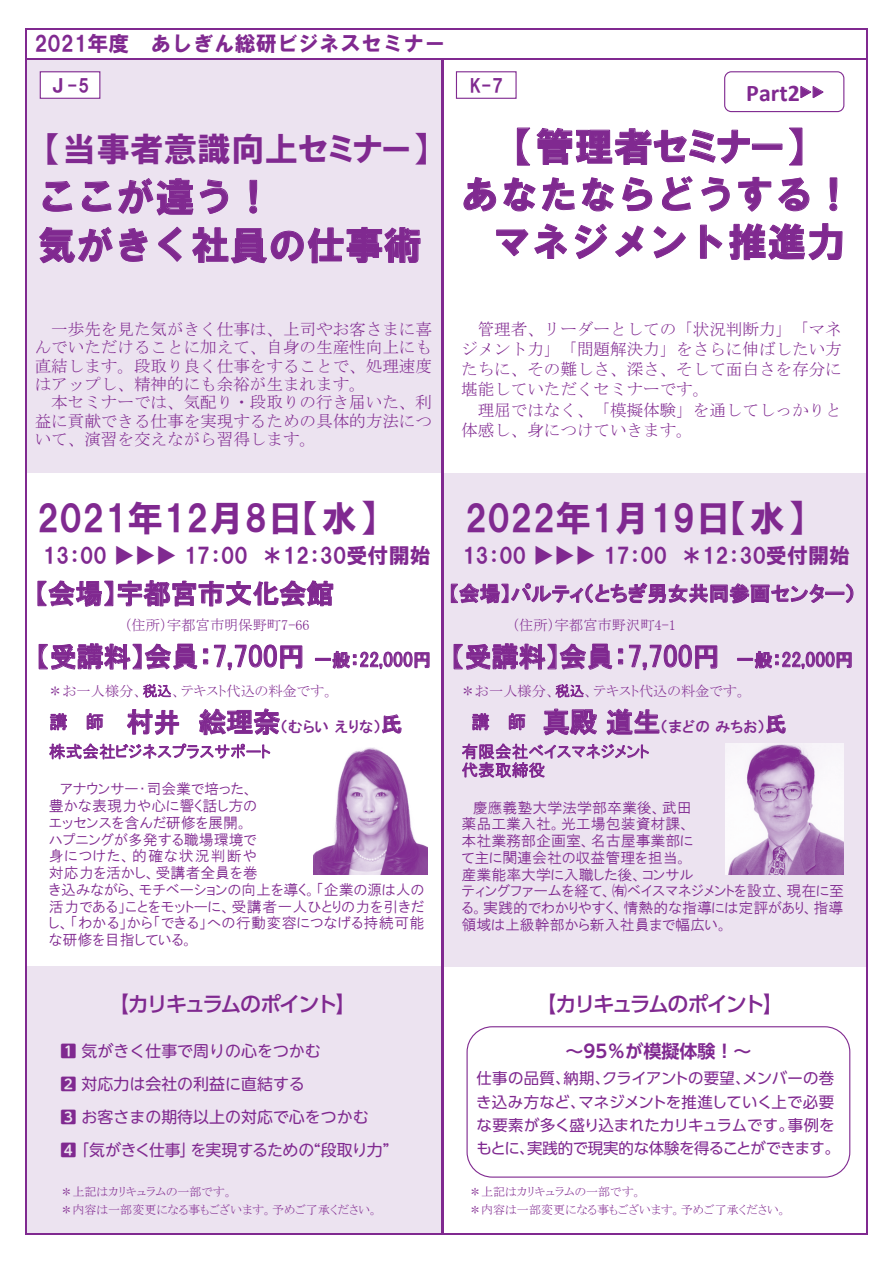
<style>
.page{position:relative;width:893px;height:1263px;background:#fff}
.page>*{position:absolute;margin:0;border:0;box-sizing:border-box;transform-origin:0 0}
.t1{font:39.15px/47.5px "HG Soei Kakugothic UB";letter-spacing:.005em;color:#802990;text-align:right}
.t2{font:39px "HGP Soei Kakugothic UB";letter-spacing:.005em;color:#802990}
.t3{font:39px "HG Soei Kakugothic UB";letter-spacing:.005em;color:#802990}
.t4{font:38.25px "HG Soei Kakugothic UB";letter-spacing:.005em;color:#802990}
.t5{font:36px "HGP Soei Kakugothic UB";color:#802990}
.t6{font:33.45px "HGP Soei Kakugothic UB";letter-spacing:.005em;color:#802990}
.t7{font:27px "HGP Gothic E";letter-spacing:.005em;color:#802990}
.t8{font:700 24px "Calibri";color:#802990}
.t9{font:21px "HGP Soei Kakugothic UB";color:#802990}
.t10{font:500 21px "UD Shin Go Pr 6 N";letter-spacing:-.095em;color:#802990}
.t11{font:21px "HGS Soei Kakugothic UB";color:#802990}
.t12{font:20.4px "HGP Gothic E";letter-spacing:.01em;color:#802990}
.t13{font:700 18px "UD Shin Go Pr 6 N De";color:#802990}
.t14{font:18px "HGS Soei Kakugothic UB";color:#802990}
.t15{font:16.5px/18.3px "MS Mincho";color:#802990}
.t16{font:16.5px/18.3px "HGP Gothic M";letter-spacing:.01em;color:#802990}
.t17{font:15.9px/33px "UD Shin M Go Pr 6 N";color:#802990}
.t18{font:15.45px/23.4px "UD Shin Go Pr 6 N";letter-spacing:-.02em;color:#802990}
.t19{font:15px/16.8px "HGP Gothic M";color:#802990;text-align:center}
.t20{font:15px "HGP Gothic E";letter-spacing:.015em;color:#802990}
.t21{font:14.25px "MS P Mincho";color:#802990}
.t22{font:12px/18.1px "MS P Mincho";color:#802990}
.s1{font-family:"MS P Gothic";font-weight:400}
.s2{font-size:18px}
.s3{font-size:27px}
.s4{font-size:21px}
.s5{font-family:"UD Shin M Go Pr 6 N De";font-weight:700}
</style>
<div class="page">
<div style="left:27px;top:59px;width:414px;height:414px;background:#ece3f0"></div>
<div style="left:27px;top:966px;width:414px;height:269px;background:#ece3f0"></div>
<div style="left:441px;top:473px;width:427px;height:493px;background:#ece3f0"></div>
<svg style="left:556px;top:684px;width:28px;height:13px"></svg>
<svg style="left:143px;top:684px;width:29px;height:13px"></svg>
<svg style="left:50px;top:713px;width:17px;height:17px"></svg>
<svg style="left:87px;top:713px;width:16px;height:17px"></svg>
<svg style="left:127px;top:709px;width:52px;height:25px"></svg>
<svg style="left:199px;top:709px;width:81px;height:26px"></svg>
<svg style="left:382px;top:714px;width:20px;height:19px"></svg>
<svg style="left:49px;top:743px;width:221px;height:16px"></svg>
<svg style="left:462px;top:743px;width:187px;height:35px"></svg>
<svg style="left:39px;top:643px;width:158px;height:26px"></svg>
<svg style="left:204px;top:649px;width:4px;height:4px"></svg>
<svg style="left:204px;top:660px;width:4px;height:4px"></svg>
<svg style="left:214px;top:645px;width:88px;height:25px"></svg>
<div style="left:315px;top:658px;width:16px;height:3px;border:1px solid #802990"></div>
<svg style="left:332px;top:651px;width:97px;height:18px"></svg>
<svg style="left:454px;top:643px;width:158px;height:26px"></svg>
<svg style="left:618px;top:649px;width:5px;height:4px"></svg>
<svg style="left:618px;top:660px;width:5px;height:4px"></svg>
<svg style="left:629px;top:645px;width:88px;height:25px"></svg>
<div style="left:737px;top:658px;width:16px;height:3px;border:1px solid #802990"></div>
<svg style="left:755px;top:651px;width:97px;height:18px"></svg>
<svg style="left:38px;top:580px;width:295px;height:27px"></svg>
<svg style="left:451px;top:583px;width:373px;height:21px"></svg>
<div style="left:825px;top:592px;width:19px;height:3px;border:1px solid #802990"></div>
<svg style="left:846px;top:583px;width:7px;height:20px"></svg>
<svg style="left:472px;top:713px;width:17px;height:17px"></svg>
<svg style="left:509px;top:713px;width:16px;height:17px"></svg>
<svg style="left:544px;top:709px;width:53px;height:26px"></svg>
<svg style="left:607px;top:709px;width:52px;height:26px"></svg>
<svg style="left:766px;top:714px;width:20px;height:19px"></svg>
<hr style="left:27px;top:59px;width:414px;height:1px;background:#802990">
<hr style="left:27px;top:1233px;width:414px;height:2px;background:#802990">
<hr style="left:25px;top:28px;width:2px;height:1207px;background:#802990">
<hr style="left:866px;top:30px;width:2px;height:1205px;background:#802990">
<hr style="left:441px;top:59px;width:3px;height:1176px;background:#802990">
<hr style="left:25px;top:28px;width:843px;height:2px;background:#802990">
<hr style="left:436px;top:59px;width:432px;height:1px;background:#802990">
<hr style="left:436px;top:1233px;width:432px;height:2px;background:#802990">
<svg style="left:42px;top:181px;width:30px;height:31px"></svg>
<svg style="left:82px;top:181px;width:29px;height:31px"></svg>
<svg style="left:118px;top:178px;width:75px;height:37px"></svg>
<svg style="left:200px;top:180px;width:28px;height:34px"></svg>
<svg style="left:250px;top:180px;width:7px;height:33px"></svg>
<svg style="left:39px;top:227px;width:73px;height:36px"></svg>
<svg style="left:119px;top:228px;width:28px;height:34px"></svg>
<svg style="left:158px;top:227px;width:24px;height:35px"></svg>
<svg style="left:193px;top:227px;width:227px;height:36px"></svg>
<div style="left:40px;top:72px;width:60px;height:26px;background:#fff"></div>
<div style="left:40px;top:71px;width:60px;height:28px;border:1px solid #802990"></div>
<div style="left:456px;top:71px;width:61px;height:28px;border:1px solid #802990"></div>
<svg style="left:517px;top:128px;width:13px;height:37px"></svg>
<svg style="left:537px;top:128px;width:213px;height:37px"></svg>
<svg style="left:789px;top:128px;width:13px;height:37px"></svg>
<svg style="left:464px;top:177px;width:32px;height:34px"></svg>
<svg style="left:503px;top:178px;width:32px;height:33px"></svg>
<svg style="left:542px;top:178px;width:32px;height:33px"></svg>
<svg style="left:582px;top:178px;width:32px;height:33px"></svg>
<svg style="left:623px;top:177px;width:29px;height:34px"></svg>
<svg style="left:662px;top:176px;width:30px;height:35px"></svg>
<svg style="left:702px;top:177px;width:27px;height:34px"></svg>
<svg style="left:739px;top:177px;width:32px;height:34px"></svg>
<svg style="left:779px;top:178px;width:30px;height:33px"></svg>
<svg style="left:830px;top:178px;width:7px;height:33px"></svg>
<svg style="left:497px;top:229px;width:31px;height:27px"></svg>
<svg style="left:535px;top:224px;width:32px;height:35px"></svg>
<svg style="left:575px;top:224px;width:32px;height:35px"></svg>
<svg style="left:615px;top:226px;width:28px;height:31px"></svg>
<svg style="left:654px;top:226px;width:32px;height:32px"></svg>
<svg style="left:700px;top:225px;width:22px;height:33px"></svg>
<svg style="left:729px;top:223px;width:113px;height:37px"></svg>
<img style="left:313px;top:747px;width:115px;height:128px">
<img style="left:726px;top:744px;width:118px;height:131px">
<div style="left:724px;top:71px;width:120px;height:41px;border:1px solid #802990;border-radius:7px"></div>
<svg style="left:801px;top:86px;width:22px;height:12px"></svg>
<div style="left:466px;top:1026px;width:384px;height:152px;border:1px solid #802990;border-radius:25px"></div>
<h3 class="t11" style="left:34px;top:33px;width:413px">2021年度　あしぎん総研ビジネスセミナー</h3>
<p class="t14" style="left:49px;top:76px;width:42px">Ｊ-5</p>
<p class="t14" style="left:470px;top:76px;width:35px">K-7</p>
<h3 class="t8" style="left:746px;top:76px;width:79px">Part2<span class="s1">▶▶</span></h3>
<h3 class="t6" style="left:46px;top:132px;width:383px">【当事者意識向上セミナー】</h3>
<h2 class="t3" style="left:38px;top:177px;width:236px">ここが違う！</h2>
<h3 class="t4" style="left:38px;top:226px;width:385px">気がきく社員の仕事術</h3>
<h2 class="t2" style="left:516px;top:127px;width:289px">【管理者セミナー】</h2>
<h1 class="t1" style="left:460px;top:170px;width:394px">あなたならどうする！マネジメント推進力</h1>
<p class="t15" style="left:35px;top:320px;width:399px">　一歩先を見た気がきく仕事は、上司やお客さまに喜んでいただけることに加えて、自身の生産性向上にも直結します。段取り良く仕事をすることで、処理速度はアップし、精神的にも余裕が生まれます。<br>　本セミナーでは、気配り・段取りの行き届いた、利益に貢献できる仕事を実現するための具体的方法について、演習を交えながら習得します。</p>
<p class="t15" style="left:461px;top:319px;width:382px;line-height:20.2px">　管理者、リーダーとしての「状況判断力」「マネジメント力」「問題解決力」をさらに伸ばしたい方たちに、その難しさ、深さ、そして面白さを存分に堪能していただくセミナーです。<br>　理屈ではなく、「模擬体験」を通してしっかりと体感し、身につけていきます。</p>
<h3 class="t5" style="left:37px;top:500px;width:340px">2021年12月8日【水】</h3>
<h3 class="t9" style="left:43px;top:545px;width:389px">13：00 ▶▶▶ 17：00 ＊12：30受付開始</h3>
<h3 class="t7" style="left:35px;top:580px;width:300px">【会場】宇都宮市文化会館</h3>
<h3 class="t5" style="left:465px;top:500px;width:340px">2022年1月19日【水】</h3>
<h3 class="t9" style="left:462px;top:545px;width:389px">13：00 ▶▶▶ 17：00 ＊12：30受付開始</h3>
<h3 class="t12" style="left:449px;top:583px;width:408px">【会場】パルティ（とちぎ男女共同参画センター）</h3>
<p class="t21" style="left:125px;top:618px;width:187px">（住所）宇都宮市明保野町7-66</p>
<p class="t21" style="left:512px;top:618px;width:165px">（住所）宇都宮市野沢町4-1</p>
<h3 class="t7" style="left:36px;top:643px;width:397px">【受講料】会員：7,700円<span class="s2">一般：22,000円</span></h3>
<p class="t21" style="left:48px;top:684px;width:287px">＊お一人様分、税込、テキスト代込の料金です。</p>
<p class="t20" style="left:49px;top:718px;width:354px"><sup>講</sup> <sup>師</sup> <span class="s3">村井 絵理奈</span>（むらいえりな）<span class="s4">氏</span></p>
<p class="t16" style="left:49px;top:742px;width:223px">株式会社ビジネスプラスサポート</p>
<p class="t19" style="left:49px;top:780px;width:209px">アナウンサー・司会業で培った、豊かな表現力や心に響く話し方のエッセンスを含んだ研修を展開。</p>
<p class="t19" style="left:49px;top:831px;width:377px;text-align:left">ハプニングが多発する職場環境で<br>身につけた、的確な状況判断や<br>対応力を活かし、受講者全員を巻<br>き込みながら、モチベーションの向上を導く。「企業の源は人の活力である」ことをモットーに、受講者一人ひとりの力を引きだし、「わかる」から「できる」への行動変容につなげる持続可能な研修を目指している。</p>
<h3 class="t7" style="left:451px;top:643px;width:404px">【受講料】会員：7,700円 <span class="s2">一般：22,000円</span></h3>
<p class="t21" style="left:461px;top:684px;width:287px">＊お一人様分、税込、テキスト代込の料金です。</p>
<p class="t20" style="left:472px;top:718px;width:316px"><sup>講</sup> <sup>師</sup> <span class="s3">真殿道生</span>（まどのみちお）<span class="s4">氏</span></p>
<p class="t16" style="left:461px;top:742px;width:189px">有限会社ベイスマネジメント代表取締役</p>
<p class="t19" style="left:461px;top:799px;width:234px">慶應義塾大学法学部卒業後、武田薬品工業入社。光工場包装資材課、本社業務部企画室、名古屋事業部にて主に関連会社の収益管理を担当。産業能率大学に入職した後、コンサル</p>
<p class="t19" style="left:461px;top:882px;width:384px;text-align:justify">ティングファームを経て、㈲ベイスマネジメントを設立、現在に至る。実践的でわかりやすく、情熱的な指導には定評があり、指導領域は上級幹部から新入社員まで幅広い。</p>
<h3 class="t10" style="left:108px;top:987px;width:250px">【カリキュラムのポイント】</h3>
<h3 class="t10" style="left:535px;top:987px;width:250px">【カリキュラムのポイント】</h3>
<p class="t17" style="left:60px;top:1033px;width:330px"><span class="s5">1</span> 気がきく仕事で周りの心をつかむ<br><span class="s5">2</span> 対応力は会社の利益に直結する<br><span class="s5">3</span> お客さまの期待以上の対応で心をつかむ<br><span class="s5">4</span>「気がきく仕事」を実現するための“段取り力”</p>
<p class="t13" style="left:566px;top:1036px;width:187px">～95％が模擬体験！～</p>
<p class="t18" style="left:476px;top:1066px;width:365px">仕事の品質、納期、クライアントの要望、メンバーの巻き込み方など、マネジメントを推進していく上で必要な要素が多く盛り込まれたカリキュラムです。事例をもとに、実践的で現実的な体験を得ることができます。</p>
<p class="t22" style="left:60px;top:1182px;width:319px">＊上記はカリキュラムの一部です。<br>＊内容は一部変更になる事もございます。予めご了承ください。</p>
<p class="t22" style="left:469px;top:1182px;width:319px">＊上記はカリキュラムの一部です。<br>＊内容は一部変更になる事もございます。予めご了承ください。</p>
</div>
